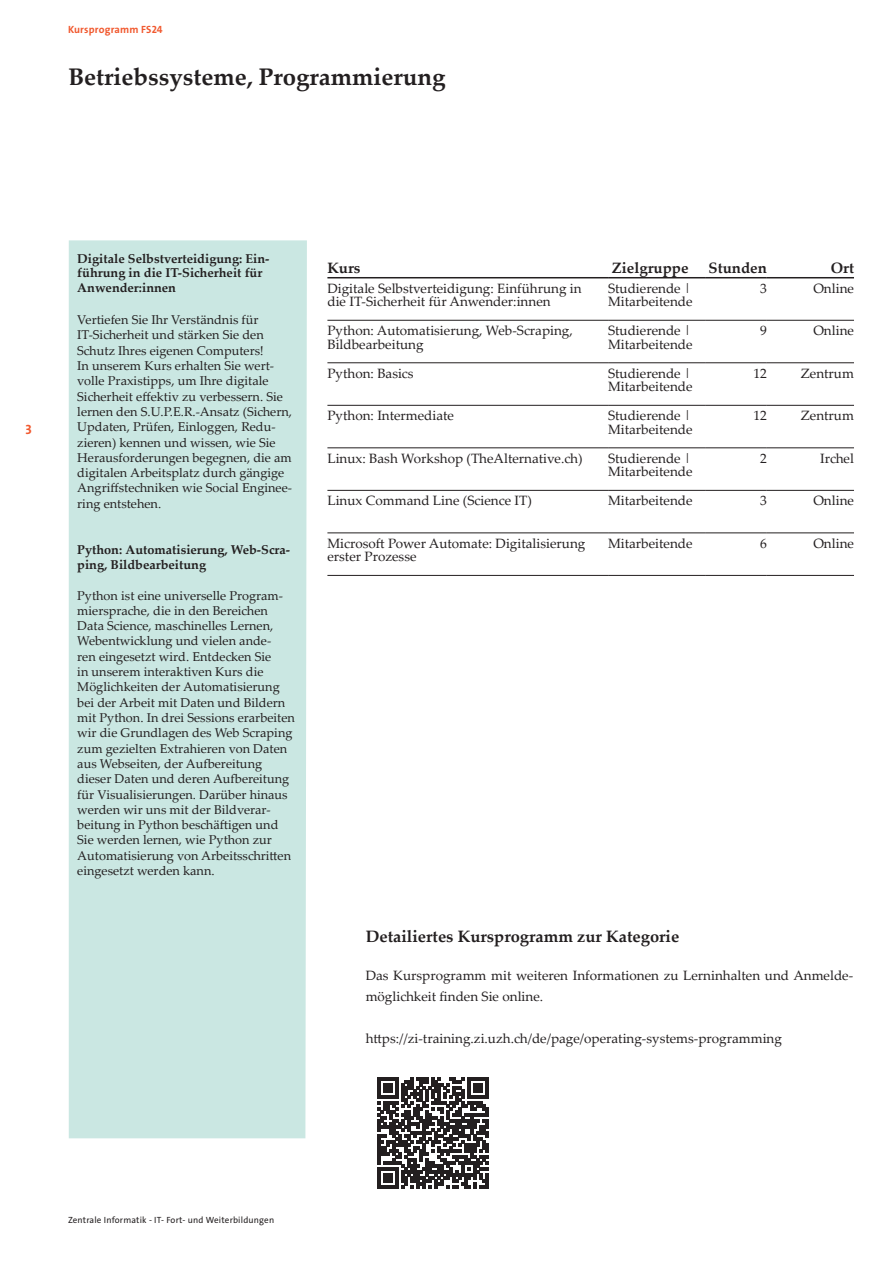
<style>
.page{position:relative;width:893px;height:1263px;background:#fff}
.page>*{position:absolute;margin:0;border:0;box-sizing:border-box;transform-origin:0 0}
.t1{font:700 24px "Palatino Linotype";color:#231f20}
.t2{font:700 16.5px "Palatino Linotype";color:#231f20}
.t3{font:700 15px "Palatino Linotype";color:#231f20}
.t4{font:13.5px/13.5px "Palatino Linotype";color:#231f20}
.t5{font:13.5px "The Sans LP7 Bld";color:#f1592f}
.t6{font:12.75px/15.3px "Palatino Linotype";color:#231f20}
.t7{font:700 12.75px/13.5px "Palatino Linotype";color:#231f20}
.t8{font:10.5px "The Sans LP7 Bld";letter-spacing:.02em;color:#f1592f}
.t9{font:9px "The Sans LP5 Plain";letter-spacing:.02em;color:#231f20}
</style>
<div class="page">
<hr style="left:608px;top:277px;width:98px;height:1px;background:#231f20">
<hr style="left:327px;top:405px;width:281px;height:1px;background:#231f20">
<hr style="left:327px;top:448px;width:281px;height:1px;background:#231f20">
<hr style="left:327px;top:490px;width:281px;height:1px;background:#231f20">
<hr style="left:327px;top:533px;width:281px;height:1px;background:#231f20">
<hr style="left:327px;top:575px;width:281px;height:1px;background:#231f20">
<hr style="left:706px;top:277px;width:61px;height:1px;background:#231f20">
<hr style="left:767px;top:277px;width:87px;height:1px;background:#231f20">
<hr style="left:608px;top:320px;width:98px;height:1px;background:#231f20">
<hr style="left:706px;top:320px;width:61px;height:1px;background:#231f20">
<hr style="left:767px;top:320px;width:87px;height:1px;background:#231f20">
<hr style="left:608px;top:362px;width:98px;height:1px;background:#231f20">
<hr style="left:706px;top:362px;width:61px;height:1px;background:#231f20">
<hr style="left:767px;top:362px;width:87px;height:1px;background:#231f20">
<hr style="left:608px;top:405px;width:98px;height:1px;background:#231f20">
<hr style="left:608px;top:448px;width:98px;height:1px;background:#231f20">
<hr style="left:608px;top:490px;width:98px;height:1px;background:#231f20">
<hr style="left:608px;top:533px;width:98px;height:1px;background:#231f20">
<hr style="left:608px;top:575px;width:98px;height:1px;background:#231f20">
<hr style="left:706px;top:405px;width:61px;height:1px;background:#231f20">
<hr style="left:706px;top:448px;width:61px;height:1px;background:#231f20">
<hr style="left:706px;top:490px;width:61px;height:1px;background:#231f20">
<hr style="left:706px;top:533px;width:61px;height:1px;background:#231f20">
<hr style="left:706px;top:575px;width:61px;height:1px;background:#231f20">
<hr style="left:767px;top:405px;width:87px;height:1px;background:#231f20">
<hr style="left:767px;top:448px;width:87px;height:1px;background:#231f20">
<hr style="left:767px;top:490px;width:87px;height:1px;background:#231f20">
<hr style="left:767px;top:533px;width:87px;height:1px;background:#231f20">
<hr style="left:767px;top:575px;width:87px;height:1px;background:#231f20">
<hr style="left:327px;top:320px;width:281px;height:1px;background:#231f20">
<hr style="left:327px;top:362px;width:281px;height:1px;background:#231f20">
<hr style="left:327px;top:277px;width:281px;height:1px;background:#231f20">
<div style="left:69px;top:240px;width:238px;height:898px;background:#cae7e2"></div>
<svg style="left:378px;top:1078px;width:111px;height:111px"></svg>
<hr style="left:486px;top:1174px;width:3px;height:15px;background:#231f20">
<p class="t8" style="left:68px;top:23px;width:96px">Kursprogramm FS24</p>
<h1 class="t1" style="left:68px;top:60px;width:379px">Betriebssysteme, Programmierung</h1>
<p class="t5" style="left:26px;top:421px;width:8px">3</p>
<p class="t7" style="left:77px;top:252px;width:194px">Digitale Selbstverteidigung: Ein&shy;führung in die IT-Sicherheit für</p>
<p class="t7" style="left:77px;top:280px;width:100px">Anwender:innen</p>
<p class="t6" style="left:77px;top:312px;width:216px">Vertiefen Sie Ihr Verständnis für IT-Sicherheit und stärken Sie den Schutz Ihres eigenen Computers!<br>In unserem Kurs erhalten Sie wert&shy;volle Praxistipps, um Ihre digitale Sicherheit effektiv zu verbessern. Sie lernen den S.U.P.E.R.-Ansatz (Sichern, Updaten, Prüfen, Einloggen, Redu&shy;zieren) kennen und wissen, wie Sie Herausforderungen begegnen, die am digitalen Arbeitsplatz durch gängige Angriffstechniken wie Social Enginee&shy;ring entstehen.</p>
<p class="t7" style="left:77px;top:541px;width:214px;line-height:15.3px">Python: Automatisierung, Web-Scra&shy;ping, Bildbearbeitung</p>
<p class="t6" style="left:77px;top:587px;width:219px">Python ist eine universelle Program&shy;miersprache, die in den Bereichen Data Science, maschinelles Lernen, Webentwicklung und vielen ande-<br>ren eingesetzt wird. Entdecken Sie<br>in unserem interaktiven Kurs die Möglichkeiten der Automatisierung bei der Arbeit mit Daten und Bildern mit Python. In drei Sessions erarbeiten wir die Grundlagen des Web Scraping zum gezielten Extrahieren von Daten aus Webseiten, der Aufbereitung dieser Daten und deren Aufbereitung für Visualisierungen. Darüber hinaus werden wir uns mit der Bildverar&shy;beitung in Python beschäftigen und Sie werden lernen, wie Python zur Automatisierung von Arbeitsschritten eingesetzt werden kann.</p>
<p class="t3" style="left:327px;top:257px;width:35px">Kurs</p>
<p class="t3" style="left:612px;top:257px;width:78px">Zielgruppe</p>
<p class="t3" style="left:708px;top:257px;width:60px">Stunden</p>
<p class="t3" style="left:831px;top:257px;width:25px">Ort</p>
<p class="t4" style="left:327px;top:281px;width:256px">Digitale Selbstverteidigung: Einführung in die IT-Sicherheit für Anwender:innen</p>
<p class="t4" style="left:608px;top:281px;width:86px">Studierende |<br>Mitarbeitende</p>
<p class="t4" style="left:760px;top:281px;width:8px">3</p>
<p class="t4" style="left:813px;top:281px;width:42px">Online</p>
<p class="t4" style="left:327px;top:323px;width:247px">Python: Automatisierung, Web-Scraping,<br>Bildbearbeitung</p>
<p class="t4" style="left:608px;top:323px;width:86px">Studierende |<br>Mitarbeitende</p>
<p class="t4" style="left:760px;top:323px;width:8px">9</p>
<p class="t4" style="left:813px;top:323px;width:42px">Online</p>
<p class="t4" style="left:327px;top:366px;width:88px">Python: Basics</p>
<p class="t4" style="left:608px;top:366px;width:86px">Studierende |<br>Mitarbeitende</p>
<p class="t4" style="left:753px;top:366px;width:15px">12</p>
<p class="t4" style="left:801px;top:366px;width:55px">Zentrum</p>
<p class="t4" style="left:327px;top:408px;width:128px">Python: Intermediate</p>
<p class="t4" style="left:608px;top:408px;width:86px">Studierende |<br>Mitarbeitende</p>
<p class="t4" style="left:753px;top:408px;width:15px">12</p>
<p class="t4" style="left:801px;top:408px;width:55px">Zentrum</p>
<p class="t4" style="left:327px;top:451px;width:257px">Linux: Bash Workshop (TheAlternative.ch)</p>
<p class="t4" style="left:608px;top:451px;width:86px">Studierende |<br>Mitarbeitende</p>
<p class="t4" style="left:760px;top:451px;width:8px">2</p>
<p class="t4" style="left:820px;top:451px;width:35px">Irchel</p>
<p class="t4" style="left:327px;top:493px;width:206px">Linux Command Line (Science IT)</p>
<p class="t4" style="left:608px;top:493px;width:86px">Mitarbeitende</p>
<p class="t4" style="left:760px;top:493px;width:8px">3</p>
<p class="t4" style="left:813px;top:493px;width:42px">Online</p>
<p class="t4" style="left:327px;top:536px;width:259px">Microsoft Power Automate: Digitalisierung erster Prozesse</p>
<p class="t4" style="left:608px;top:536px;width:86px">Mitarbeitende</p>
<p class="t4" style="left:760px;top:536px;width:8px">6</p>
<p class="t4" style="left:813px;top:536px;width:42px">Online</p>
<p class="t2" style="left:366px;top:924px;width:315px">Detailiertes Kursprogramm zur Kategorie</p>
<p class="t4" style="left:366px;top:965px;width:489px;line-height:21px">Das Kursprogramm mit weiteren Informationen zu Lerninhalten und Anmelde&shy;möglichkeit finden Sie online.</p>
<p class="t4" style="left:366px;top:1031px;width:418px">https://zi-training.zi.uzh.ch/de/page/operating-systems-programming</p>
<p class="t9" style="left:68px;top:1214px;width:208px">Zentrale Informatik - IT- Fort- und Weiterbildungen</p>
</div>
